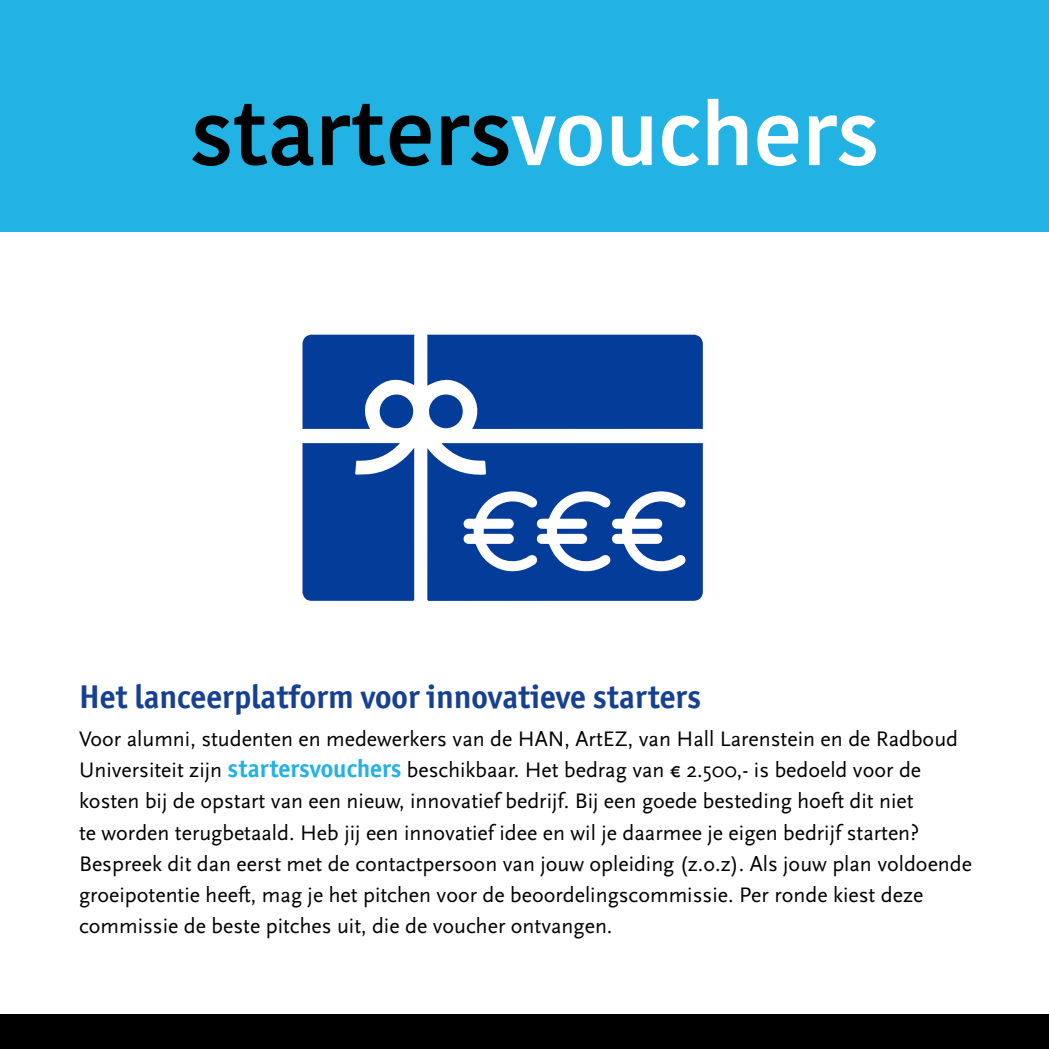
<style>
.page{position:relative;width:1049px;height:1049px;background:#fff}
.page>*{position:absolute;margin:0;border:0;box-sizing:border-box;transform-origin:0 0}
.t1{font:600 87.5px "Kohinoor Bangla";color:#000}
.kop_donkerblauw{font:700 33px "Officina San ITC";color:#164091}
.brood{font:22px/31px "Scala Sans Pro";color:#000}
.s1{color:#fff}
.s2{font-family:"Officina San ITC";font-weight:700;font-size:25px;color:#22b2e3}
</style>
<div class="page">
<div style="left:0;top:0;width:1049px;height:231px;background:#22b2e3"></div>
<svg style="left:302px;top:443px;width:112px;height:158px;background:#144a9f"></svg>
<svg style="left:302px;top:335px;width:112px;height:94px;background:#2657a6"></svg>
<svg style="left:427px;top:335px;width:276px;height:94px;background:#12489e"></svg>
<div style="left:429px;top:394px;width:34px;height:34px;background:#043d99;border-radius:50%"></div>
<div style="left:380px;top:394px;width:33px;height:34px;background:#043d99;border-radius:50%"></div>
<svg style="left:427px;top:443px;width:276px;height:158px"></svg>
<div style="left:0;top:1015px;width:1049px;height:34px;background:#000"></div>
<p class="t1" style="left:191px;top:61px;width:690px">starters<span class="s1">vouchers</span></p>
<p class="kop_donkerblauw" style="left:79px;top:676px;width:623px">Het lanceerplatform voor innovatieve starters</p>
<p class="brood" style="left:79px;top:723px;width:894px">Voor alumni, studenten en medewerkers van de HAN, ArtEZ, van Hall Larenstein en de Radboud Universiteit zijn <span class="s2">startersvouchers</span> beschikbaar. Het bedrag van € 2.500,- is bedoeld voor de kosten bij de opstart van een nieuw, innovatief bedrijf. Bij een goede besteding hoeft dit niet<br>te worden terugbetaald. Heb jij een innovatief idee en wil je daarmee je eigen bedrijf starten?<br>Bespreek dit dan eerst met de contactpersoon van jouw opleiding (z.o.z). Als jouw plan voldoende groeipotentie heeft, mag je het pitchen voor de beoordelingscommissie. Per ronde kiest deze commissie de beste pitches uit, die de voucher ontvangen.</p>
</div>
